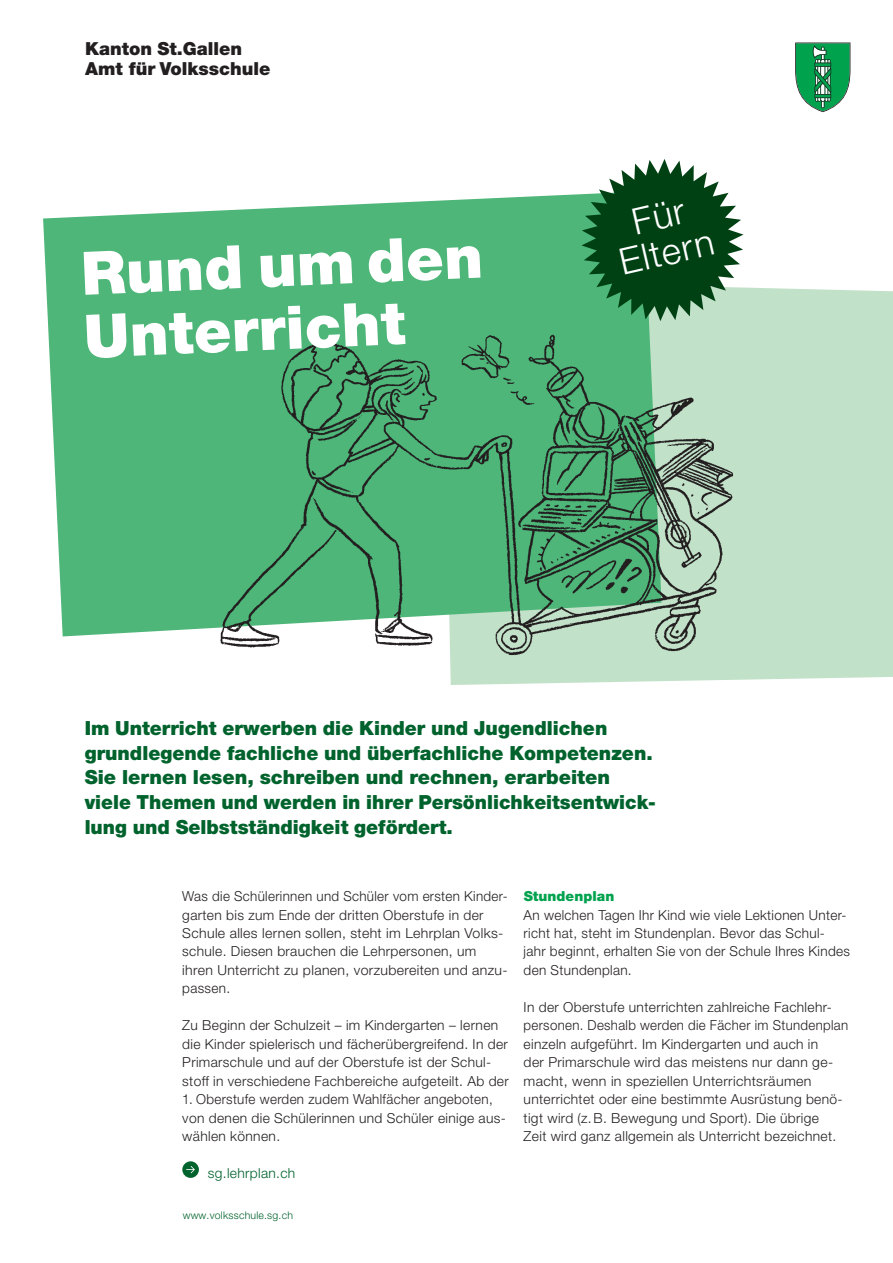
<style>
.page{position:relative;width:893px;height:1263px;background:#fff}
.page>*{position:absolute;margin:0;border:0;box-sizing:border-box;transform-origin:0 0}
.t1{font:900 60px "Helvetica Neue LT Std";color:#fff}
.t2{font:300 36.6px "Helvetica Neue LT Std";color:#fff}
.t3{font:900 19.5px/24.6px "Helvetica Neue LT Std";color:#00622c}
.t4{font:900 18px/19.8px "Helvetica Neue LT Std";color:#231f20}
.t5{font:300 13.8px/18.5px "Helvetica Neue LT Std";letter-spacing:.025em;color:#231f20}
.t6{font:300 13.8px "Helvetica Neue LT Std";letter-spacing:.025em;color:#00622c}
.t7{font:900 13.8px "Helvetica Neue LT Std";letter-spacing:.005em;color:#00a24e}
.t8{font:300 10.5px "Helvetica Neue LT Std";letter-spacing:.02em;color:#00622c}
</style>
<div class="page">
<div style="left:182px;top:1161px;width:17px;height:17px;background:#00622c;border-radius:50%"></div>
<svg style="left:186px;top:1166px;width:9px;height:7px"></svg>
<svg style="left:795px;top:43px;width:55px;height:69px"></svg>
<div style="left:450px;top:287px;width:443px;height:398px;background:#c2e1c9"></div>
<svg style="left:43px;top:194px;width:538px;height:442px;background:#5dbc84"></svg>
<img style="left:206px;top:320px;width:543px;height:355px">
<svg style="left:581px;top:159px;width:162px;height:162px"></svg>
<h3 class="t4" style="left:85px;top:39px;width:187px">Kanton St.Gallen<br>Amt für Volksschule</h3>
<h1 class="t1" style="left:79px;top:239px;width:403px;rotate:-3deg">Rund um den</h1>
<h2 class="t2" style="left:615px;top:241px;width:97px;rotate:-13deg">Eltern</h2>
<h1 class="t1" style="left:82px;top:302px;width:323px;rotate:-3deg">Unterricht</h1>
<p class="t3" style="left:85px;top:716px;width:573px">Im Unterricht erwerben die Kinder und Jugendlichen grundlegende fachliche und überfachliche Kompetenzen.<br>Sie lernen lesen, schreiben und rechnen, erarbeiten viele Themen und werden in ihrer Persönlichkeitsentwick&shy;lung und Selbstständigkeit gefördert.</p>
<p class="t5" style="left:182px;top:887px;width:327px">Was die Schülerinnen und Schüler vom ersten Kinder&shy;garten bis zum Ende der dritten Oberstufe in der Schule alles lernen sollen, steht im Lehrplan Volks&shy;schule. Diesen brauchen die Lehrpersonen, um ihren Unterricht zu planen, vorzubereiten und anzu&shy;passen.</p>
<p class="t5" style="left:182px;top:1016px;width:328px">Zu Beginn der Schulzeit – im Kindergarten – lernen die Kinder spielerisch und fächerübergreifend. In der Primarschule und auf der Oberstufe ist der Schul&shy;stoff in verschiedene Fachbereiche aufgeteilt. Ab der</p>
<p class="t5" style="left:182px;top:1090px;width:325px">1. Oberstufe werden zudem Wahlfächer angeboten, von denen die Schülerinnen und Schüler einige aus&shy;wählen können.</p>
<p class="t6" style="left:208px;top:1164px;width:89px">sg.lehrplan.ch</p>
<p class="t8" style="left:183px;top:1209px;width:112px">www.volksschule.sg.ch</p>
<p class="t7" style="left:524px;top:888px;width:92px">Stundenplan</p>
<p class="t5" style="left:524px;top:905px;width:328px">An welchen Tagen Ihr Kind wie viele Lektionen Unter&shy;richt hat, steht im Stundenplan. Bevor das Schul&shy;jahr beginnt, erhalten Sie von der Schule Ihres Kindes den Stundenplan.</p>
<p class="t5" style="left:524px;top:997px;width:326px">In der Oberstufe unterrichten zahlreiche Fachlehr&shy;personen. Deshalb werden die Fächer im Stundenplan einzeln aufgeführt. Im Kindergarten und auch in<br>der Primarschule wird das meistens nur dann ge&shy;macht, wenn in speziellen Unterrichtsräumen unterrichtet oder eine bestimmte Ausrüstung benö&shy;tigt wird (z. B. Bewegung und Sport). Die übrige<br>Zeit wird ganz allgemein als Unterricht bezeichnet.</p>
</div>
